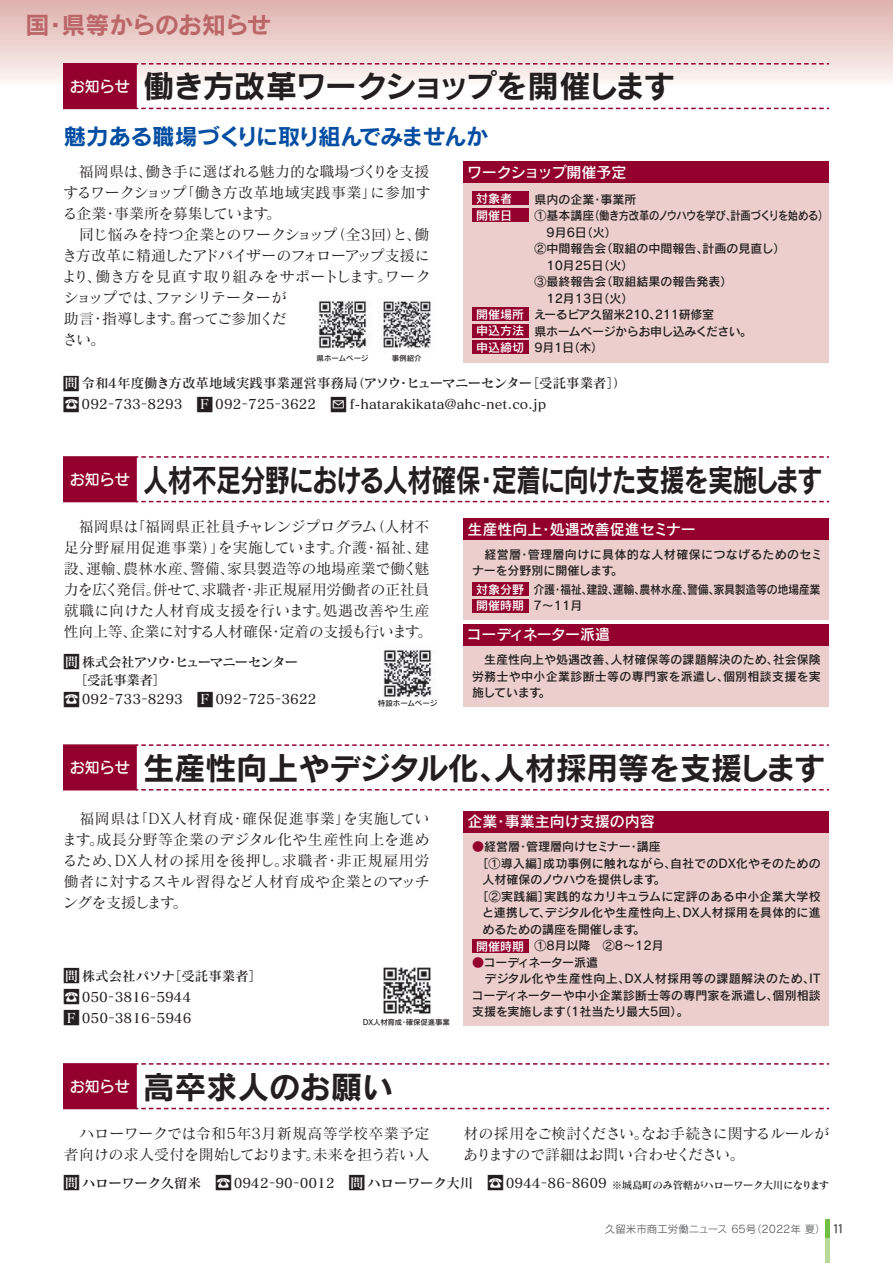
<style>
.page{position:relative;width:893px;height:1263px;background:#fff}
.page>*{position:absolute;margin:0;border:0;box-sizing:border-box;transform-origin:0 0}
.t1{font:31.5px "Rodin Pro B 90 pv RKSJ H";letter-spacing:-.035em;color:#231f20;scale:.8 1}
.t2{font:31.5px "Rodin Pro B 90 pv RKSJ H";letter-spacing:-.015em;color:#231f20}
.t3{font:31.5px "Rodin Pro B 90 pv RKSJ H";letter-spacing:-.06em;color:#231f20}
.t4{font:31.5px "Rodin Pro B 90 pv RKSJ H";color:#231f20}
.t5{font:24px "Rodin Pro B 90 pv RKSJ H";letter-spacing:-.04em;color:#bb6668}
.t6{font:22.5px "Rodin Pro B 90 pv RKSJ H";letter-spacing:-.03em;color:#034ea2}
.t7{font:15px/21px "Matisse Pro M 90 pv RKSJ H";letter-spacing:-.02em;color:#231f20}
.t8{font:15px/21px "Matisse Pro M 90 pv RKSJ H";letter-spacing:.015em;color:#231f20}
.t9{font:15px/21px "Matisse Pro M 90 pv RKSJ H";letter-spacing:-.055em;color:#231f20}
.t10{font:15px "Rodin Pro DB 90 pv RKSJ H";color:#fff}
.t11{font:15px "Rodin Pro DB 90 pv RKSJ H";letter-spacing:-.025em;color:#fff}
.t12{font:15px "Rodin Pro DB 90 pv RKSJ H";letter-spacing:-.04em;color:#fff}
.t13{font:13.5px "Matisse Pro DB 90 pv RKSJ H";color:#231f20}
.t14{font:13.5px/18px "Matisse Pro DB 90 pv RKSJ H";letter-spacing:-.06em;color:#231f20}
.t15{font:12px/16.5px "Rodin Pro DB 90 pv RKSJ H";color:#231f20}
.t16{font:12px/16.5px "Rodin Pro DB 90 pv RKSJ H";letter-spacing:-.025em;color:#231f20}
.t17{font:12px/16.5px "Rodin Pro DB 90 pv RKSJ H";letter-spacing:.03em;color:#231f20}
.t18{font:12px/16.5px "Rodin Pro DB 90 pv RKSJ H";letter-spacing:-.035em;color:#231f20;scale:.92 1}
.t19{font:12px/16.5px "Rodin Pro DB 90 pv RKSJ H";color:#fff}
.t20{font:12px "Rodin Pro DB 90 pv RKSJ H";letter-spacing:.025em;color:#231f20}
.t21{font:12px "Rodin Pro DB 90 pv RKSJ H";letter-spacing:-.035em;color:#231f20}
.t22{font:10.5px "Rodin Pro M 90 pv RKSJ H";color:#58595b}
.t23{font:7.5px "Rodin Pro DB 90 pv RKSJ H";letter-spacing:-.025em;color:#231f20}
.t24{font:7.5px "Rodin Pro DB 90 pv RKSJ H";color:#231f20}
.s1{font-size:17.55px}
.s2{color:#fff}
.s3{color:#94002d}
.s4{font-family:"Blair Md ITCTT Medium";font-size:12px}
</style>
<div class="page">
<div style="left:0;top:0;width:893px;height:85px;background:linear-gradient(to bottom,#dfb0ac,#fbf6f4)"></div>
<svg style="left:137px;top:63px;width:692px;height:2px"></svg>
<svg style="left:137px;top:108px;width:692px;height:1px"></svg>
<div style="left:64px;top:64px;width:72px;height:44px;background:#94002d"></div>
<div style="left:63px;top:63px;width:74px;height:46px;border:2px solid #94002d"></div>
<div style="left:463px;top:183px;width:366px;height:180px;background:#eccfcc"></div>
<div style="left:472px;top:191px;width:56px;height:14px;background:#94002d"></div>
<div style="left:472px;top:208px;width:56px;height:14px;background:#94002d"></div>
<div style="left:472px;top:307px;width:56px;height:14px;background:#94002d"></div>
<div style="left:472px;top:324px;width:56px;height:14px;background:#94002d"></div>
<div style="left:472px;top:340px;width:56px;height:14px;background:#94002d"></div>
<div style="left:463px;top:161px;width:366px;height:22px;background:#94002d"></div>
<img style="left:383px;top:967px;width:48px;height:47px">
<svg style="left:137px;top:744px;width:692px;height:2px"></svg>
<svg style="left:137px;top:789px;width:692px;height:1px"></svg>
<div style="left:64px;top:745px;width:72px;height:45px;background:#94002d"></div>
<div style="left:63px;top:744px;width:74px;height:46px;border:2px solid #94002d"></div>
<div style="left:463px;top:832px;width:366px;height:194px;background:#eccfcc"></div>
<div style="left:472px;top:939px;width:56px;height:14px;background:#94002d"></div>
<div style="left:463px;top:811px;width:366px;height:21px;background:#94002d"></div>
<img style="left:318px;top:300px;width:49px;height:51px">
<img style="left:383px;top:300px;width:48px;height:48px">
<svg style="left:137px;top:456px;width:692px;height:2px"></svg>
<svg style="left:137px;top:501px;width:692px;height:1px"></svg>
<div style="left:64px;top:457px;width:72px;height:45px;background:#94002d"></div>
<div style="left:63px;top:456px;width:74px;height:46px;border:2px solid #94002d"></div>
<div style="left:463px;top:540px;width:366px;height:80px;background:#eccfcc"></div>
<div style="left:472px;top:582px;width:56px;height:14px;background:#94002d"></div>
<div style="left:472px;top:599px;width:56px;height:13px;background:#94002d"></div>
<div style="left:463px;top:519px;width:366px;height:21px;background:#94002d"></div>
<div style="left:463px;top:645px;width:366px;height:62px;background:#eccfcc"></div>
<div style="left:463px;top:624px;width:366px;height:21px;background:#94002d"></div>
<img style="left:383px;top:650px;width:49px;height:48px">
<svg style="left:137px;top:1063px;width:692px;height:2px"></svg>
<svg style="left:137px;top:1108px;width:692px;height:1px"></svg>
<div style="left:64px;top:1064px;width:72px;height:44px;background:#94002d"></div>
<div style="left:63px;top:1063px;width:74px;height:46px;border:2px solid #94002d"></div>
<hr style="left:825px;top:1237px;width:4px;height:26px;background:#b7da9b">
<hr style="left:825px;top:1219px;width:4px;height:18px;background:#72bf44">
<h2 class="t5" style="left:26px;top:15px;width:247px">国・県等からのお知らせ</h2>
<h1 class="t3" style="left:70px;top:75px;width:607px"><sup>お知らせ</sup> 働き方改革ワークショップを開催します</h1>
<h3 class="t6" style="left:64px;top:128px;width:426px">魅力ある職場づくりに取り組んでみませんか</h3>
<p class="t7" style="left:62px;top:163px;width:371px">　福岡県は、働き手に選ばれる魅力的な職場づくりを支援するワークショップ「働き方改革地域実践事業」に参加する企業・事業所を募集しています。<br>　同じ悩みを持つ企業とのワークショップ（全3回）と、働き方改革に精通したアドバイザーのフォローアップ支援により、働き方を見直す取り組みをサポートします。ワークショップでは、ファシリテーターが<br>助言・指導します。奮ってご参加くだ<br>さい。</p>
<p class="t24" style="left:317px;top:356px;width:53px">県ホームページ</p>
<p class="t23" style="left:392px;top:356px;width:31px">事例紹介</p>
<p class="t11" style="left:467px;top:166px;width:161px">ワークショップ開催予定</p>
<p class="t19" style="left:476px;top:191px;width:38px;line-height:17.1px">対象者開催日</p>
<p class="t19" style="left:476px;top:307px;width:49px;text-align:justify">開催場所申込方法申込締切</p>
<p class="t16" style="left:534px;top:192px;width:296px">県内の企業・事業所<br>①基本講座（働き方改革のノウハウを学び、計画づくりを始める）　9月6日（火）<br>②中間報告会（取組の中間報告、計画の見直し）<br>　10月25日（火）<br>③最終報告会（取組結果の報告発表）<br>　12月13日（火）<br>えーるピア久留米210、211研修室<br>県ホームページからお申し込みください。<br>9月1日（木）</p>
<p class="t13" style="left:63px;top:378px;width:566px"><span class="s1">■</span><span class="s2">問</span>令和4年度働き方改革地域実践事業運営事務局（アソウ・ヒューマニーセンター［受託事業者］）</p>
<p class="t13" style="left:63px;top:399px;width:485px"><span class="s1">■</span><span class="s2">☎</span> 092－733－8293　<span class="s1">■</span><span class="s2">F</span> 092－725－3622　<span class="s1">■</span> f-hatarakikata@ahc-net.co.jp</p>
<h1 class="t1" style="left:70px;top:468px;width:942px"><sup>お知らせ</sup> 人材不足分野における人材確保・定着に向けた支援を実施します</h1>
<p class="t7" style="left:64px;top:517px;width:370px">　福岡県は「福岡県正社員チャレンジプログラム（人材不足分野雇用促進事業）」を実施しています。介護・福祉、建設、運輸、農林水産、警備、家具製造等の地場産業で働く魅力を広く発信。併せて、求職者・非正規雇用労働者の正社員就職に向けた人材育成支援を行います。処遇改善や生産性向上等、企業に対する人材確保・定着の支援も行います。</p>
<p class="t14" style="left:63px;top:654px;width:237px"><span class="s1">■</span><span class="s2">問</span>株式会社アソウ・ヒューマニーセンター　 ［受託事業者］</p>
<p class="t13" style="left:63px;top:694px;width:255px"><span class="s1">■</span><span class="s2">☎</span> 092－733－8293　<span class="s1">■</span><span class="s2">F</span> 092－725－3622</p>
<p class="t24" style="left:378px;top:700px;width:61px">特設ホームぺージ</p>
<p class="t10" style="left:467px;top:523px;width:230px">生産性向上・処遇改善促進セミナー</p>
<p class="t17" style="left:472px;top:548px;width:352px">　経営層・管理層向けに具体的な人材確保につなげるためのセミナーを分野別に開催します。</p>
<p class="t18" style="left:534px;top:583px;width:313px">介護・福祉、建設、運輸、農林水産、警備、家具製造等の地場産業<br>7～11月</p>
<p class="t19" style="left:476px;top:583px;width:49px">対象分野開催時期</p>
<p class="t12" style="left:467px;top:629px;width:145px">コーディネーター派遣</p>
<p class="t15" style="left:472px;top:653px;width:350px;text-align:justify">　生産性向上や処遇改善、人材確保等の課題解決のため、社会保険労務士や中小企業診断士等の専門家を派遣し、個別相談支援を実施しています。</p>
<h1 class="t2" style="left:70px;top:756px;width:757px"><sup>お知らせ</sup> 生産性向上やデジタル化、人材採用等を支援します</h1>
<p class="t7" style="left:62px;top:810px;width:369px;text-align:justify">　福岡県は「ＤＸ人材育成・確保促進事業」を実施しています。成長分野等企業のデジタル化や生産性向上を進めるため、ＤＸ人材の採用を後押し。求職者・非正規雇用労働者に対するスキル習得など人材育成や企業とのマッチングを支援します。</p>
<p class="t13" style="left:63px;top:971px;width:201px"><span class="s1">■</span><span class="s2">問</span>株式会社パソナ［受託事業者］</p>
<p class="t13" style="left:63px;top:992px;width:130px"><span class="s1">■</span><span class="s2">☎</span> 050－3816－5944</p>
<p class="t13" style="left:63px;top:1013px;width:130px"><span class="s1">■</span><span class="s2">F</span> 050－3816－5946</p>
<p class="t23" style="left:363px;top:1019px;width:89px">DX人材育成・確保促進事業</p>
<p class="t10" style="left:467px;top:816px;width:189px">企業・事業主向け支援の内容</p>
<p class="t15" style="left:472px;top:840px;width:190px"><span class="s3">●</span>経営層・管理層向けセミナー・講座</p>
<p class="t15" style="left:476px;top:857px;width:346px">［①導入編］成功事例に触れながら、自社でのDX化やそのための</p>
<p class="t21" style="left:482px;top:875px;width:184px">人材確保のノウハウを提供します。</p>
<p class="t20" style="left:476px;top:892px;width:346px">［②実践編］実践的なカリキュラムに定評のある中小企業大学校</p>
<p class="t15" style="left:482px;top:906px;width:340px">と連携して、デジタル化や生産性向上、DX人材採用を具体的に進</p>
<p class="t15" style="left:482px;top:923px;width:164px">めるための講座を開催します。</p>
<p class="t15" style="left:482px;top:939px;width:183px">　　　　 ①8月以降　②8～12月</p>
<p class="t15" style="left:471px;top:956px;width:351px"><span class="s3">●</span>コーディネーター派遣<br>　デジタル化や生産性向上、DX人材採用等の課題解決のため、ITコーディネーターや中小企業診断士等の専門家を派遣し、個別相談支援を実施します（1社当たり最大5回）。</p>
<p class="t19" style="left:476px;top:939px;width:49px">開催時期</p>
<h1 class="t4" style="left:70px;top:1075px;width:325px"><sup>お知らせ</sup> 高卒求人のお願い</h1>
<p class="t8" style="left:64px;top:1124px;width:367px">　ハローワークでは令和5年3月新規高等学校卒業予定者向けの求人受付を開始しております。未来を担う若い人</p>
<p class="t9" style="left:463px;top:1124px;width:367px">材の採用をご検討ください。なお手続きに関するルールがありますので詳細はお問い合わせください。</p>
<p class="t13" style="left:63px;top:1177px;width:768px"><span class="s1">■</span><span class="s2">問</span>ハローワーク久留米　<span class="s1">■</span><span class="s2">☎</span> 0942－90－0012　<span class="s1">■</span><span class="s2">問</span>ハローワーク大川　<span class="s1">■</span><span class="s2">☎</span> 0944－86－8609 <sub>※城島町のみ管轄がハローワーク大川になります</sub></p>
<p class="t22" style="left:605px;top:1225px;width:240px">久留米市商工労働ニュース 65号（2022年 夏） <span class="s4">11</span></p>
</div>
